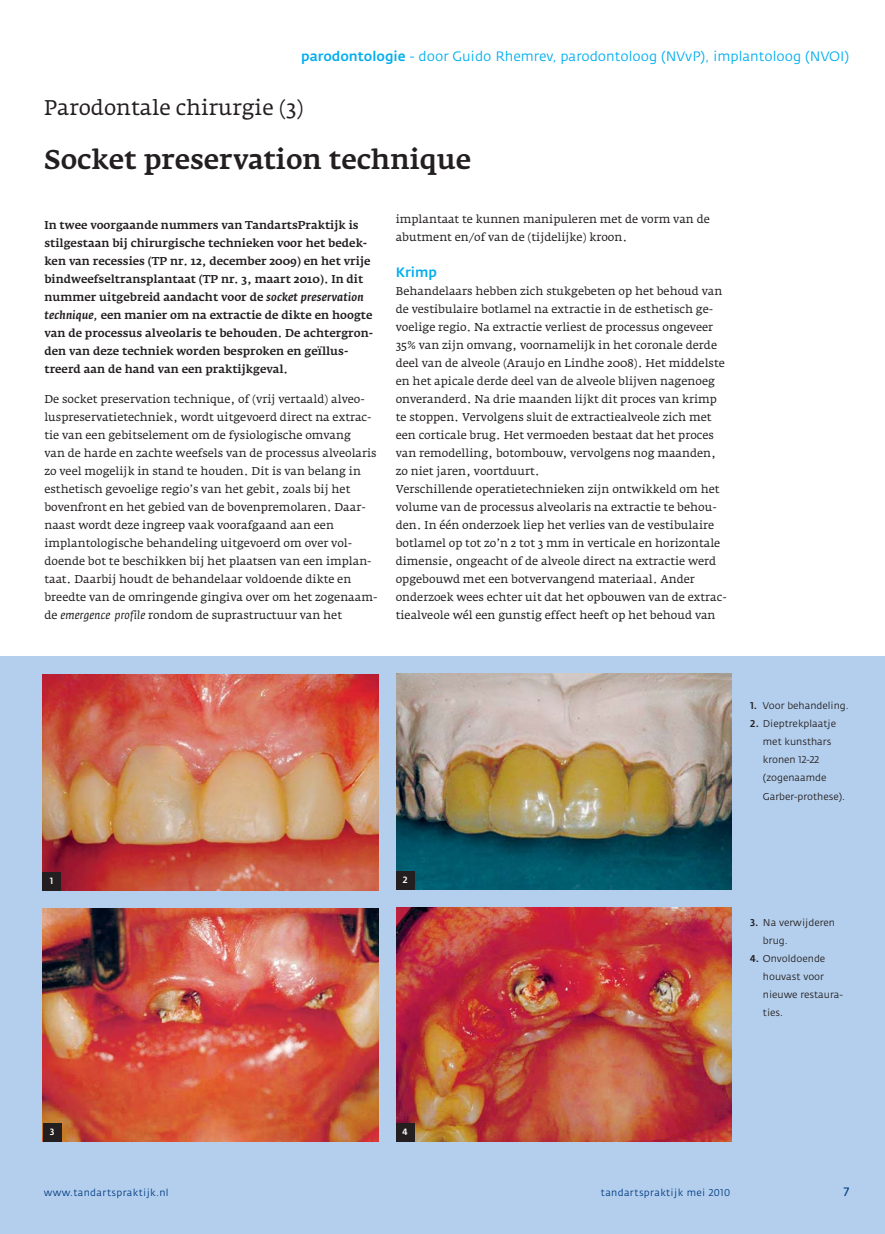
<style>
.page{position:relative;width:885px;height:1234px;background:#fff}
.page>*{position:absolute;margin:0;border:0;box-sizing:border-box;transform-origin:0 0}
.t1{font:500 27px "Fedra Serif A";color:#231f20}
.t2{font:21px "Fedra Serif A";color:#231f20}
.t3{font:13.5px "Fedra Sans";color:#00aeef}
.t4{font:500 13.5px "Fedra Sans";color:#00aeef}
.t5{font:12px "Fedra Sans";color:#013b82}
.t6{font:11.25px/18px "Fedra Serif A";color:#231f20}
.t7{font:500 11.25px/18px "Fedra Serif A";color:#231f20}
.t8{font:9.75px/18px "Fedra Sans";color:#231f20}
.t9{font:9.75px "Fedra Sans";letter-spacing:.035em;color:#013b82}
.t10{font:500 9px "Fedra Sans";color:#fff}
.s1{font-weight:500}
.s2{font-style:italic}
</style>
<div class="page">
<div style="left:0;top:655px;width:884px;height:578px;background:#b4cfed"></div>
<img style="left:396px;top:673px;width:335px;height:216px">
<div style="left:396px;top:871px;width:18px;height:18px;background:#231f20"></div>
<img style="left:43px;top:674px;width:336px;height:215px">
<div style="left:43px;top:871px;width:18px;height:18px;background:#231f20"></div>
<img style="left:43px;top:908px;width:336px;height:233px">
<div style="left:43px;top:1123px;width:18px;height:18px;background:#231f20"></div>
<img style="left:396px;top:907px;width:335px;height:234px">
<div style="left:396px;top:1122px;width:18px;height:19px;background:#231f20"></div>
<p class="t3" style="left:301px;top:51px;width:549px"><span class="s1">parodontologie</span> - door Guido Rhemrev, parodontoloog (NVvP), implantoloog (NVOI)</p>
<h2 class="t2" style="left:44px;top:99px;width:261px">Parodontale chirurgie (3)</h2>
<h1 class="t1" style="left:44px;top:148px;width:428px">Socket preservation technique</h1>
<p class="t7" style="left:44px;top:217px;width:330px">In twee voorgaande nummers van TandartsPraktijk is stilgestaan bij chirurgische technieken voor het bedek&shy;ken van recessies (TP nr. 12, december 2009) en het vrije bindweefseltransplantaat (TP nr. 3, maart 2010). In dit nummer uitgebreid aandacht voor de <span class="s2">socket preservation technique,</span> een manier om na extractie de dikte en hoogte van de processus alveolaris te behouden. De achtergron&shy;den van deze techniek worden besproken en geïllus&shy;treerd aan de hand van een praktijkgeval.</p>
<p class="t6" style="left:44px;top:391px;width:334px">De socket preservation technique, of (vrij vertaald) alveo&shy;luspreservatietechniek, wordt uitgevoerd direct na extrac&shy;tie van een gebitselement om de fysiologische omvang<br>van de harde en zachte weefsels van de processus alveolaris zo veel mogelijk in stand te houden. Dit is van belang in esthetisch gevoelige regio’s van het gebit, zoals bij het bovenfront en het gebied van de bovenpremolaren. Daar&shy;naast wordt deze ingreep vaak voorafgaand aan een implantologische behandeling uitgevoerd om over vol&shy;doende bot te beschikken bij het plaatsen van een implan&shy;taat. Daarbij houdt de behandelaar voldoende dikte en breedte van de omringende gingiva over om het zogenaam&shy;de <span class="s2">emergence profile</span> rondom de suprastructuur van het</p>
<p class="t6" style="left:396px;top:211px;width:315px">implantaat te kunnen manipuleren met de vorm van de abutment en/of van de (tijdelijke) kroon.</p>
<p class="t4" style="left:396px;top:267px;width:43px">Krimp</p>
<p class="t6" style="left:396px;top:283px;width:332px">Behandelaars hebben zich stukgebeten op het behoud van de vestibulaire botlamel na extractie in de esthetisch ge&shy;voelige regio. Na extractie verliest de processus ongeveer 35% van zijn omvang, voornamelijk in het coronale derde deel van de alveole (Araujo en Lindhe 2008). Het middelste en het apicale derde deel van de alveole blijven nagenoeg onveranderd. Na drie maanden lijkt dit proces van krimp te stoppen. Vervolgens sluit de extractiealveole zich met een corticale brug. Het vermoeden bestaat dat het proces van remodelling, botombouw, vervolgens nog maanden, zo niet jaren, voortduurt.<br>Verschillende operatietechnieken zijn ontwikkeld om het volume van de processus alveolaris na extractie te behou&shy;den. In één onderzoek liep het verlies van de vestibulaire botlamel op tot zo’n 2 tot 3 mm in verticale en horizontale dimensie, ongeacht of de alveole direct na extractie werd opgebouwd met een botvervangend materiaal. Ander onderzoek wees echter uit dat het opbouwen van de extrac&shy;tiealveole wél een gunstig effect heeft op het behoud van</p>
<p class="t10" style="left:50px;top:876px;width:5px">1</p>
<p class="t10" style="left:402px;top:876px;width:6px">2</p>
<p class="t8" style="left:750px;top:697px;width:100px"><span class="s1">1.</span> Voor behandeling.</p>
<p class="t8" style="left:762px;top:715px;width:84px;text-indent:-13px"><span class="s1">2.</span> Dieptrekplaatje met kunsthars kronen 12-22 (zogenaamde<br>Garber-prothese).</p>
<p class="t8" style="left:762px;top:913px;width:74px;text-indent:-13px"><span class="s1">3.</span> Na verwijderen brug.</p>
<p class="t8" style="left:762px;top:949px;width:82px;text-indent:-13px"><span class="s1">4.</span> Onvoldoende houvast voor nieuwe restaura&shy;ties.</p>
<p class="t10" style="left:50px;top:1127px;width:6px">3</p>
<p class="t10" style="left:402px;top:1127px;width:7px">4</p>
<p class="t9" style="left:44px;top:1188px;width:126px">www.tandartspraktijk.nl</p>
<p class="t9" style="left:601px;top:1188px;width:131px">tandartspraktijk mei 2010</p>
<p class="t5" style="left:843px;top:1186px;width:7px">7</p>
</div>
